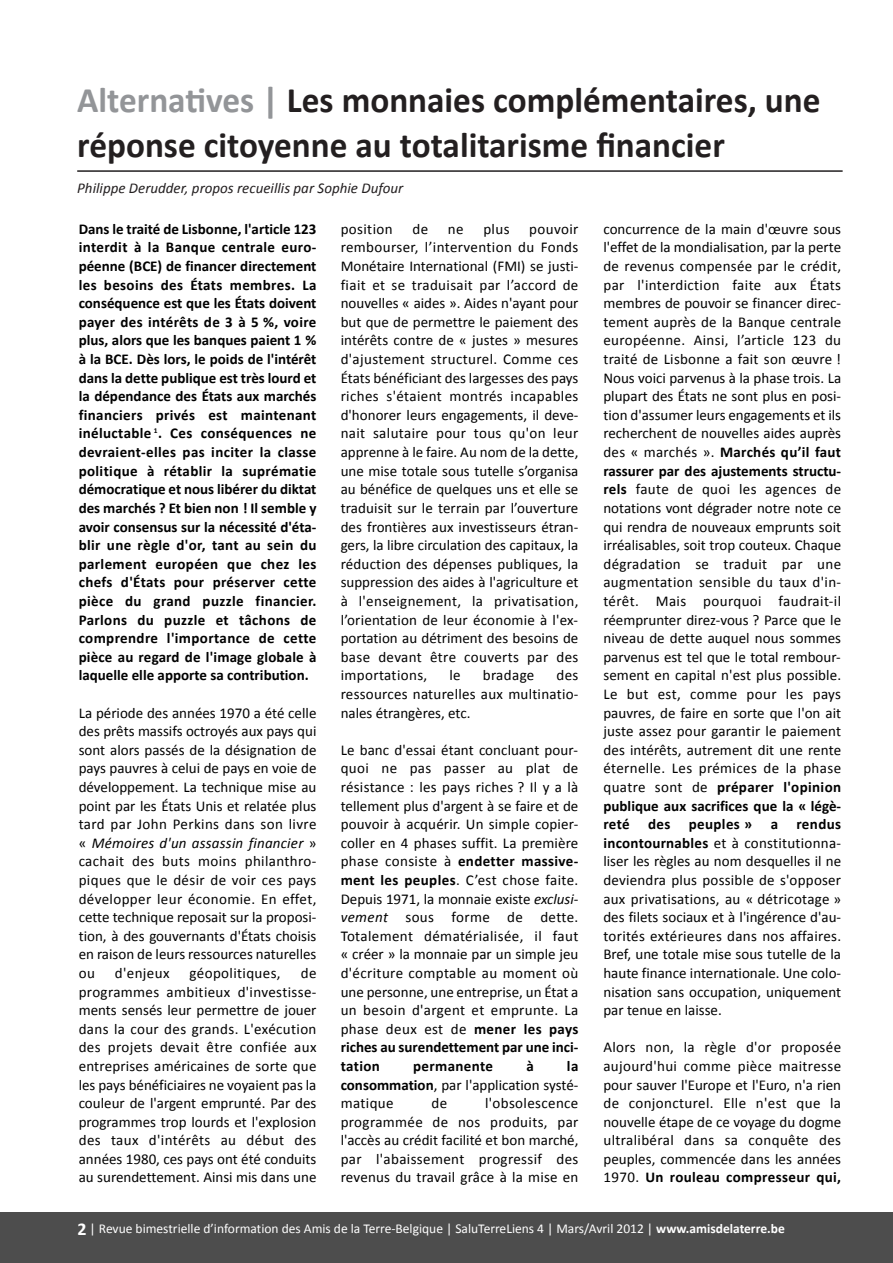
<style>
.page{position:relative;width:893px;height:1263px;background:#fff}
.page>*{position:absolute;margin:0;border:0;box-sizing:border-box;transform-origin:0 0}
.t1{font:700 36px/45px "Calibri";color:#231f20}
.t2{font:15px/18.6px "Calibri";letter-spacing:.005em;color:#000;text-align:justify}
.t3{font:700 15px/18.6px "Calibri";color:#000;text-align:justify}
.t4{font:italic 15px "Calibri";color:#231f20}
.t5{font:15px "Calibri";letter-spacing:.025em;color:#000}
.t6{font:700 15px "Calibri";letter-spacing:.025em;color:#000}
.t7{font:13.5px "Calibri";color:#fff}
.s1{color:#939598}
.s2{font-style:italic}
.s3{font-weight:700}
.s4{font-weight:700;font-size:18px}
</style>
<div class="page">
<div style="left:0;top:1212px;width:893px;height:51px;background:#4d4d4d"></div>
<hr style="left:77px;top:170px;width:766px;height:2px;background:#231f20">
<h1 class="t1" style="left:77px;top:81px;width:745px"><span class="s1">Alternatives |</span> Les monnaies complémentaires, une réponse citoyenne au totalitarisme financier</h1>
<p class="t4" style="left:77px;top:182px;width:328px">Philippe Derudder, propos recueillis par Sophie Dufour</p>
<p class="t3" style="left:79px;top:221px;width:239px">Dans le traité de Lisbonne, l'article 123 interdit à la Banque centrale euro&shy;péenne (BCE) de financer directement les besoins des États membres. La conséquence est que les États doivent payer des intérêts de 3 à 5 %, voire plus, alors que les banques paient 1 % à la BCE. Dès lors, le poids de l'intérêt dans la dette publique est très lourd et la dépendance des États aux marchés financiers privés est maintenant inéluctable <sup>1</sup>. Ces conséquences ne devraient-elles pas inciter la classe politique à rétablir la suprématie démocratique et nous libérer du diktat des marchés ? Et bien non ! Il semble y avoir consensus sur la nécessité d'éta&shy;blir une règle d'or, tant au sein du parlement européen que chez les chefs d'États pour préserver cette pièce du grand puzzle financier.<br>Parlons du puzzle et tâchons de comprendre l'importance de cette pièce au regard de l'image globale à laquelle elle apporte sa contribution.</p>
<p class="t2" style="left:79px;top:704px;width:239px">La période des années 1970 a été celle des prêts massifs octroyés aux pays qui sont alors passés de la désignation de pays pauvres à celui de pays en voie de développement. La technique mise au point par les États Unis et relatée plus tard par John Perkins dans son livre « <span class="s2">Mémoires d'un assassin financier</span> » cachait des buts moins philanthro&shy;piques que le désir de voir ces pays développer leur économie. En effet, cette technique reposait sur la proposi&shy;tion, à des gouvernants d'États choisis en raison de leurs ressources naturelles ou</p>
<p class="t2" style="left:115px;top:965px;width:56px">d'enjeux</p>
<p class="t5" style="left:190px;top:967px;width:93px">géopolitiques,</p>
<p class="t2" style="left:79px;top:965px;width:239px;text-indent:222px">de programmes ambitieux d'investisse&shy;ments sensés leur permettre de jouer dans la cour des grands. L'exécution des projets devait être confiée aux entreprises américaines de sorte que les pays bénéficiaires ne voyaient pas la couleur de l'argent emprunté. Par des programmes trop lourds et l'explosion des taux d'intérêts au début des années 1980, ces pays ont été conduits au surendettement. Ainsi mis dans une</p>
<p class="t5" style="left:341px;top:223px;width:53px">position</p>
<p class="t2" style="left:412px;top:221px;width:17px">de</p>
<p class="t2" style="left:448px;top:221px;width:17px">ne</p>
<p class="t2" style="left:483px;top:221px;width:28px">plus</p>
<p class="t2" style="left:341px;top:221px;width:239px;text-indent:189px">pouvoir rembourser, l’intervention du Fonds Monétaire International (FMI) se justi&shy;fiait et se traduisait par l’accord de nouvelles « aides ». Aides n'ayant pour but que de permettre le paiement des intérêts contre de « justes » mesures d'ajustement structurel. Comme ces États bénéficiant des largesses des pays riches s'étaient montrés incapables d'honorer leurs engagements, il deve&shy;nait salutaire pour tous qu'on leur apprenne à le faire. Au nom de la dette, une mise totale sous tutelle s’organisa au bénéfice de quelques uns et elle se traduisit sur le terrain par l’ouverture des frontières aux investisseurs étran&shy;gers, la libre circulation des capitaux, la réduction des dépenses publiques, la suppression des aides à l'agriculture et à l'enseignement, la privatisation, l’orientation de leur économie à l'ex&shy;portation au détriment des besoins de base devant être couverts par des importations,</p>
<p class="t2" style="left:449px;top:667px;width:13px">le</p>
<p class="t2" style="left:483px;top:667px;width:53px">bradage</p>
<p class="t2" style="left:341px;top:667px;width:239px;text-indent:216px">des ressources naturelles aux multinatio&shy;nales étrangères, etc.</p>
<p class="t2" style="left:341px;top:742px;width:239px">Le banc d'essai étant concluant pour&shy;quoi ne pas passer au plat de résistance : les pays riches ? Il y a là tellement plus d'argent à se faire et de pouvoir à acquérir. Un simple copier&shy;coller en 4 phases suffit. La première phase consiste à <span class="s3">endetter massive&shy;ment les peuples</span>. C’est chose faite.<br>Depuis 1971, la monnaie existe <span class="s2">exclusi&shy;vement</span> sous forme de dette.<br>Totalement dématérialisée, il faut « créer » la monnaie par un simple jeu d'écriture comptable au moment où une personne, une entreprise, un État a un besoin d'argent et emprunte. La phase deux est de <span class="s3">mener les pays riches au surendettement par une inci&shy;tation</span></p>
<p class="t6" style="left:413px;top:1060px;width:81px">permanente</p>
<p class="t3" style="left:526px;top:1058px;width:9px">à</p>
<p class="t2" style="left:341px;top:1058px;width:239px;text-indent:226px"><span class="s3">la consommation</span>, par l'application systé&shy;matique</p>
<p class="t2" style="left:341px;top:1095px;width:239px;text-indent:144px">l'obsolescence programmée de nos produits, par l'accès au crédit facilité et bon marché, par l'abaissement progressif des revenus du travail grâce à la mise en</p>
<p class="t2" style="left:431px;top:1095px;width:17px">de</p>
<p class="t2" style="left:603px;top:221px;width:239px">concurrence de la main d'œuvre sous l'effet de la mondialisation, par la perte de revenus compensée par le crédit, par l'interdiction faite aux États membres de pouvoir se financer direc&shy;tement auprès de la Banque centrale européenne. Ainsi, l’article 123 du traité de Lisbonne a fait son œuvre !<br>Nous voici parvenus à la phase trois. La plupart des États ne sont plus en posi&shy;tion d'assumer leurs engagements et ils recherchent de nouvelles aides auprès des « marchés ». <span class="s3">Marchés qu’il faut rassurer par des ajustements structu&shy;rels</span> faute de quoi les agences de notations vont dégrader notre note ce qui rendra de nouveaux emprunts soit irréalisables, soit trop couteux. Chaque dégradation se traduit par une augmentation sensible du taux d'in&shy;térêt. Mais pourquoi faudrait-il réemprunter direz-vous ? Parce que le niveau de dette auquel nous sommes parvenus est tel que le total rembour&shy;sement en capital n'est plus possible.<br>Le but est, comme pour les pays pauvres, de faire en sorte que l'on ait juste assez pour garantir le paiement des intérêts, autrement dit une rente éternelle. Les prémices de la phase quatre sont de <span class="s3">préparer l'opinion publique aux sacrifices que la « légè&shy;reté des peuples » a rendus incontournables</span> et à constitutionna&shy;liser les règles au nom desquelles il ne deviendra plus possible de s'opposer aux privatisations, au « détricotage » des filets sociaux et à l'ingérence d'au&shy;torités extérieures dans nos affaires.<br>Bref, une totale mise sous tutelle de la haute finance internationale. Une colo&shy;nisation sans occupation, uniquement par tenue en laisse.</p>
<p class="t2" style="left:603px;top:1039px;width:239px">Alors non, la règle d'or proposée aujourd'hui comme pièce maitresse pour sauver l'Europe et l'Euro, n'a rien de conjoncturel. Elle n'est que la nouvelle étape de ce voyage du dogme ultralibéral dans sa conquête des peuples, commencée dans les années 1970. <span class="s3">Un rouleau compresseur qui,</span></p>
<p class="t7" style="left:77px;top:1223px;width:709px"><span class="s4">2</span> | Revue bimestrielle d’information des Amis de la Terre-Belgique | SaluTerreLiens 4 | Mars/Avril 2012 | <span class="s3">www.amisdelaterre.be</span></p>
</div>
